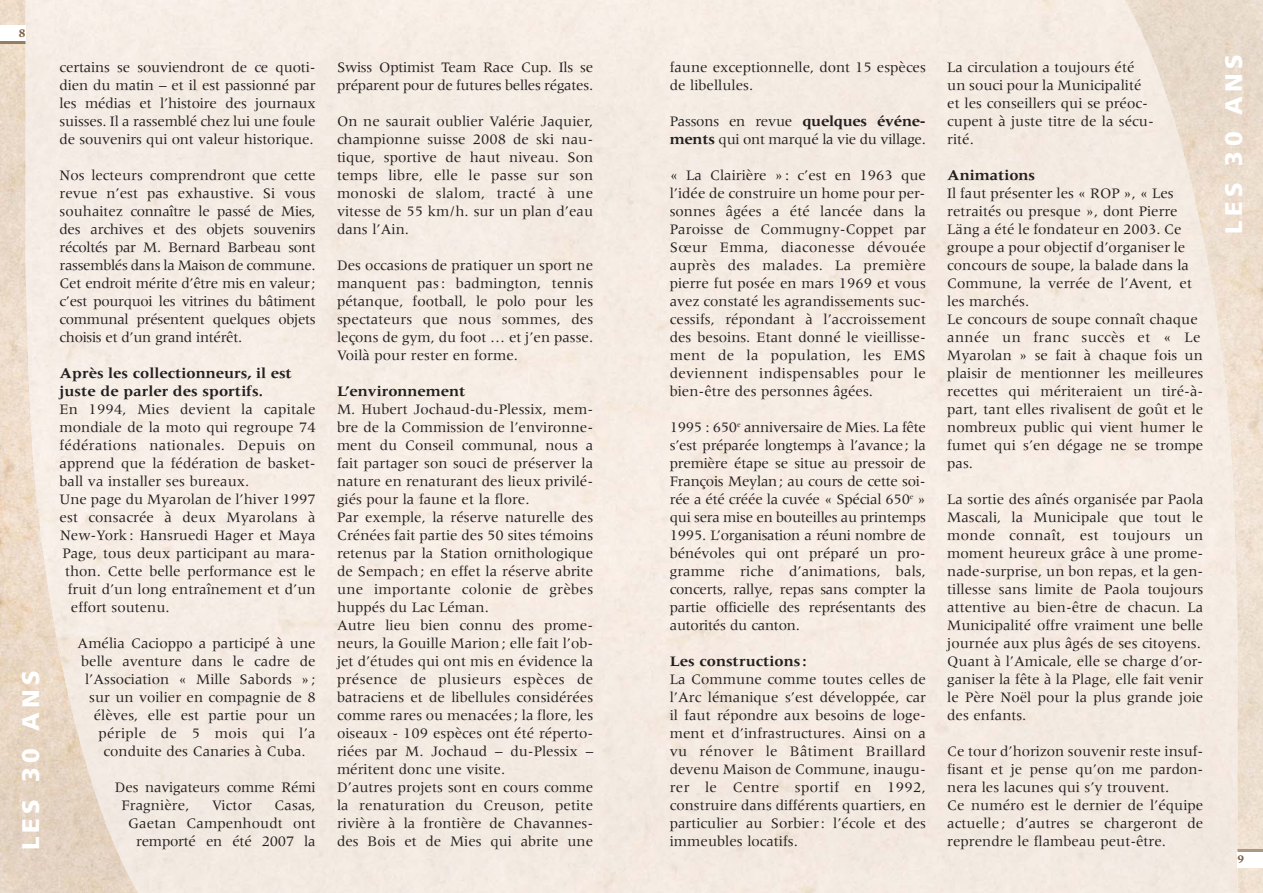
<style>
.page{position:relative;width:1263px;height:893px;background:#fff}
.page>*{position:absolute;margin:0;border:0;box-sizing:border-box;transform-origin:0 0}
.t1{font:900 24px "Frutiger LT Std";letter-spacing:.185em;color:#fff}
.t2{font:15px/18px "Meridien";color:#231f20}
.t3{font:700 15px/18px "Meridien";color:#231f20}
.t4{font:15px "Meridien";letter-spacing:.02em;color:#231f20}
.t5{font:700 12px "Meridien";color:#7e6447}
.s1{font-weight:700}
</style>
<div class="page">
<div style="left:1116px;top:0;width:7px;height:893px;background:#f5ebe2"></div>
<img style="left:1123px;top:0;width:140px;height:893px">
<div style="left:1237px;top:850px;width:26px;height:17px;background:#fff"></div>
<hr style="left:1237px;top:849px;width:26px;height:3px;background:#ac9781">
<div style="left:140px;top:0;width:6px;height:893px;background:#f5ece4"></div>
<img style="left:0;top:0;width:140px;height:893px">
<div style="left:0;top:26px;width:26px;height:17px;background:#fff"></div>
<hr style="left:0;top:41px;width:26px;height:3px;background:#947c62">
<p class="t5" style="left:19px;top:29px;width:8px">8</p>
<h1 class="t1" style="left:17px;top:850px;width:181px;rotate:-90deg">LES 30 ANS</h1>
<p class="t2" style="left:60px;top:59px;width:258px;text-align:justify">certains se souviendront de ce quoti&shy;dien du matin – et il est passionné par les médias et l’histoire des journaux suisses. Il a rassemblé chez lui une foule de souvenirs qui ont valeur historique.</p>
<p class="t2" style="left:60px;top:167px;width:258px;text-align:justify">Nos lecteurs comprendront que cette revue n’est pas exhaustive. Si vous souhaitez connaître le passé de Mies, des archives et des objets souvenirs récoltés par M. Bernard Barbeau sont rassemblés dans la Maison de commune.<br>Cet endroit mérite d’être mis en valeur; c’est pourquoi les vitrines du bâtiment communal présentent quelques objets choisis et d’un grand intérêt.</p>
<p class="t3" style="left:60px;top:365px;width:234px">Après les collectionneurs, il est juste de parler des sportifs.</p>
<p class="t2" style="left:60px;top:401px;width:258px">En 1994, Mies devient la capitale</p>
<p class="t2" style="left:60px;top:419px;width:258px">mondiale de la moto qui regroupe 74</p>
<p class="t4" style="left:60px;top:439px;width:258px">fédérations nationales. Depuis on</p>
<p class="t2" style="left:60px;top:455px;width:258px">apprend que la fédération de basket-</p>
<p class="t2" style="left:60px;top:473px;width:191px">ball va installer ses bureaux.</p>
<p class="t2" style="left:60px;top:491px;width:258px">Une page du Myarolan de l’hiver 1997</p>
<p class="t2" style="left:60px;top:509px;width:258px">est consacrée à deux Myarolans à</p>
<p class="t2" style="left:60px;top:527px;width:257px">New-York: Hansruedi Hager et Maya</p>
<p class="t2" style="left:62px;top:545px;width:255px">Page, tous deux participant au mara-</p>
<p class="t2" style="left:65px;top:563px;width:252px">thon. Cette belle performance est le</p>
<p class="t2" style="left:68px;top:581px;width:249px">fruit d’un long entraînement et d’un</p>
<p class="t2" style="left:71px;top:599px;width:100px">effort soutenu.</p>
<p class="t2" style="left:78px;top:635px;width:240px">Amélia Cacioppo a participé à une</p>
<p class="t2" style="left:81px;top:653px;width:236px">belle aventure dans le cadre de</p>
<p class="t2" style="left:85px;top:671px;width:232px">l’Association « Mille Sabords »;</p>
<p class="t2" style="left:89px;top:689px;width:228px">sur un voilier en compagnie de 8</p>
<p class="t2" style="left:94px;top:707px;width:223px">élèves, elle est partie pour un</p>
<p class="t4" style="left:98px;top:727px;width:219px">périple de 5 mois qui l’a</p>
<p class="t2" style="left:104px;top:743px;width:204px">conduite des Canaries à Cuba.</p>
<p class="t2" style="left:121px;top:779px;width:196px;text-indent:-6px">Des navigateurs comme Rémi<br>Fragnière,</p>
<p class="t2" style="left:212px;top:797px;width:41px">Victor</p>
<p class="t2" style="left:128px;top:797px;width:189px;text-align:right">Casas,<br>Gaetan Campenhoudt ont remporté en été 2007 la</p>
<p class="t2" style="left:337px;top:59px;width:258px">Swiss Optimist Team Race Cup. Ils se préparent pour de futures belles régates.</p>
<p class="t2" style="left:337px;top:113px;width:258px;text-align:justify">On ne saurait oublier Valérie Jaquier, championne suisse 2008 de ski nau&shy;tique, sportive de haut niveau. Son temps libre, elle le passe sur son monoski de slalom, tracté à une vitesse de 55 km/h. sur un plan d’eau dans l’Ain.</p>
<p class="t2" style="left:337px;top:257px;width:258px;text-align:justify">Des occasions de pratiquer un sport ne manquent pas : badmington, tennis pétanque, football, le polo pour les spectateurs que nous sommes, des leçons de gym, du foot … et j’en passe.<br>Voilà pour rester en forme.</p>
<p class="t3" style="left:337px;top:383px;width:130px">L’environnement</p>
<p class="t2" style="left:337px;top:401px;width:258px">M. Hubert Jochaud-du-Plessix, mem&shy;bre de la Commission de l’environne&shy;ment du Conseil communal, nous a fait partager son souci de préserver la nature en renaturant des lieux privilé&shy;giés pour la faune et la flore.<br>Par exemple, la réserve naturelle des Crénées fait partie des 50 sites témoins retenus par la Station ornithologique de Sempach; en effet la réserve abrite une importante colonie de grèbes huppés du Lac Léman.<br>Autre lieu bien connu des prome&shy;neurs, la Gouille Marion; elle fait l’ob&shy;jet d’études qui ont mis en évidence la présence de plusieurs espèces de batraciens et de libellules considérées comme rares ou menacées ; la flore, les oiseaux - 109 espèces ont été réperto&shy;riées par M. Jochaud – du-Plessix – méritent donc une visite.<br>D’autres projets sont en cours comme la renaturation du Creuson, petite rivière à la frontière de Chavannes&shy;des Bois et de Mies qui abrite une</p>
<p class="t2" style="left:670px;top:59px;width:258px">faune exceptionnelle, dont 15 espèces de libellules.</p>
<p class="t2" style="left:670px;top:113px;width:258px">Passons en revue <span class="s1">quelques événe&shy;ments</span> qui ont marqué la vie du village.</p>
<p class="t2" style="left:670px;top:167px;width:258px;text-align:justify">« La Clairière »: c’est en 1963 que l’idée de construire un home pour per&shy;sonnes âgées a été lancée dans la Paroisse de Commugny-Coppet par Sœur Emma, diaconesse dévouée auprès des malades. La première pierre fut posée en mars 1969 et vous avez constaté les agrandissements suc&shy;cessifs, répondant à l’accroissement des besoins. Etant donné le vieillisse&shy;ment de la population, les EMS deviennent indispensables pour le bien-être des personnes âgées.</p>
<p class="t2" style="left:670px;top:419px;width:258px;text-align:justify">1995 : 650<sup>e</sup> anniversaire de Mies. La fête s’est préparée longtemps à l’avance; la première étape se situe au pressoir de François Meylan; au cours de cette soi&shy;rée a été créée la cuvée « Spécial 650<sup>e</sup> » qui sera mise en bouteilles au printemps 1995. L’organisation a réuni nombre de bénévoles qui ont préparé un pro&shy;gramme riche d’animations, bals, concerts, rallye, repas sans compter la partie officielle des représentants des autorités du canton.</p>
<p class="t3" style="left:670px;top:653px;width:138px">Les constructions :</p>
<p class="t2" style="left:670px;top:671px;width:258px;text-align:justify">La Commune comme toutes celles de l’Arc lémanique s’est développée, car il faut répondre aux besoins de loge&shy;ment et d’infrastructures. Ainsi on a vu rénover le Bâtiment Braillard devenu Maison de Commune, inaugu&shy;rer le Centre sportif en 1992, construire dans différents quartiers, en particulier au Sorbier : l’école et des immeubles locatifs.</p>
<p class="t2" style="left:947px;top:59px;width:208px">La circulation a toujours été un souci pour la Municipalité et les conseillers qui se préoc&shy;cupent à juste titre de la sécu&shy;rité.</p>
<p class="t3" style="left:947px;top:167px;width:89px">Animations</p>
<p class="t2" style="left:947px;top:185px;width:258px">Il faut présenter les « ROP », « Les retraités ou presque », dont Pierre<br>Läng a été le fondateur en 2003. Ce groupe a pour objectif d’organiser le concours de soupe, la balade dans la<br>Commune, la verrée de l’Avent, et les marchés.<br>Le concours de soupe connaît chaque année un franc succès et « Le<br>Myarolan » se fait à chaque fois un plaisir de mentionner les meilleures recettes qui mériteraient un tiré-à&shy;part, tant elles rivalisent de goût et le nombreux public qui vient humer le fumet qui s’en dégage ne se trompe pas.</p>
<p class="t2" style="left:947px;top:491px;width:258px">La sortie des aînés organisée par Paola Mascali, la Municipale que tout le monde connaît, est toujours un moment heureux grâce à une prome&shy;nade-surprise, un bon repas, et la gen&shy;tillesse sans limite de Paola toujours attentive au bien-être de chacun. La Municipalité offre vraiment une belle journée aux plus âgés de ses citoyens.<br>Quant à l’Amicale, elle se charge d’or&shy;ganiser la fête à la Plage, elle fait venir le Père Noël pour la plus grande joie des enfants.</p>
<p class="t2" style="left:947px;top:743px;width:258px">Ce tour d’horizon souvenir reste insuf&shy;fisant et je pense qu’on me pardon&shy;nera les lacunes qui s’y trouvent.<br>Ce numéro est le dernier de l’équipe actuelle ; d’autres se chargeront de reprendre le flambeau peut-être.</p>
<h1 class="t1" style="left:1220px;top:234px;width:181px;rotate:-90deg">LES 30 ANS</h1>
<p class="t5" style="left:1237px;top:854px;width:8px">9</p>
</div>
